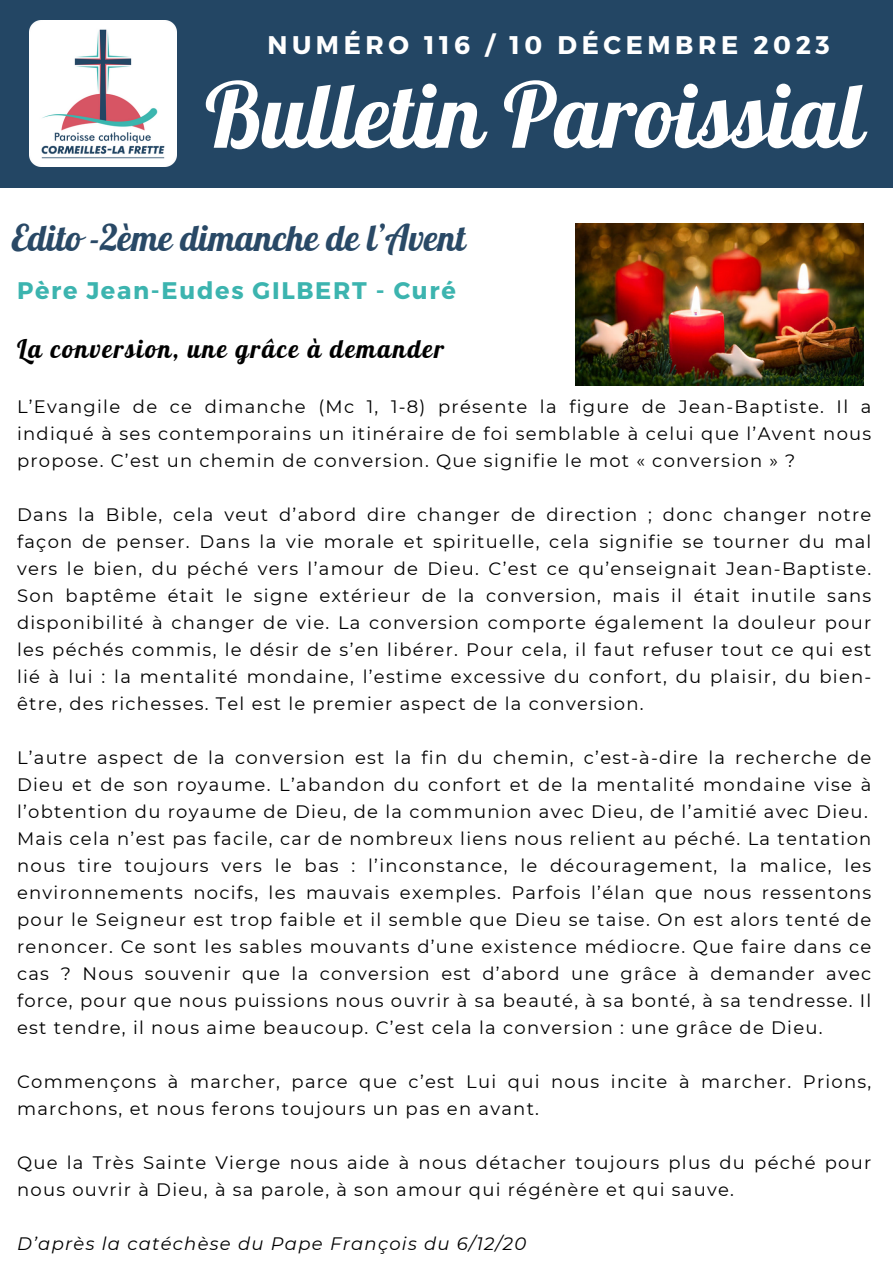
<style>
.page{position:relative;width:893px;height:1264px;background:#fff}
.page>*{position:absolute;margin:0;border:0;box-sizing:border-box;transform-origin:0 0}
.t1{font:89.85px "Lobster";color:#fff}
.t2{font:36px "Lobster";color:#294966}
.t3{font:25.5px "Lobster";letter-spacing:.07em;color:#000}
.t4{font:700 25.5px "Montserrat";letter-spacing:.18em;color:#fff}
.t5{font:700 24px "Montserrat";letter-spacing:.07em;color:#3cb4af}
.t6{font:18px/27px "Montserrat";letter-spacing:.07em;color:#000;text-align:justify}
.t7{font:italic 18px "Montserrat";letter-spacing:.07em;color:#000}
</style>
<div class="page">
<div style="left:0;top:0;width:892px;height:187px;background:#234664"></div>
<img style="left:30px;top:21px;width:146px;height:146px">
<img style="left:575px;top:223px;width:288px;height:162px">
<p class="t4" style="left:267px;top:28px;width:564px">NUMÉRO 116 / 10 DÉCEMBRE 2023</p>
<p class="t1" style="left:205px;top:58px;width:660px">Bulletin Paroissial</p>
<p class="t2" style="left:12px;top:215px;width:455px">Edito -2ème dimanche de l’Avent</p>
<p class="t5" style="left:17px;top:275px;width:440px">Père Jean-Eudes GILBERT - Curé</p>
<p class="t3" style="left:17px;top:332px;width:428px">La conversion, une grâce à demander</p>
<p class="t6" style="left:17px;top:393px;width:855px">L’Evangile de ce dimanche (Mc 1, 1-8) présente la figure de Jean-Baptiste. Il a indiqué à ses contemporains un itinéraire de foi semblable à celui que l’Avent nous propose. C’est un chemin de conversion. Que signifie le mot « conversion » ?</p>
<p class="t6" style="left:17px;top:501px;width:855px">Dans la Bible, cela veut d’abord dire changer de direction ; donc changer notre façon de penser. Dans la vie morale et spirituelle, cela signifie se tourner du mal vers le bien, du péché vers l’amour de Dieu. C’est ce qu’enseignait Jean-Baptiste.<br>Son baptême était le signe extérieur de la conversion, mais il était inutile sans disponibilité à changer de vie. La conversion comporte également la douleur pour les péchés commis, le désir de s’en libérer. Pour cela, il faut refuser tout ce qui est lié à lui : la mentalité mondaine, l’estime excessive du confort, du plaisir, du bien&shy;être, des richesses. Tel est le premier aspect de la conversion.</p>
<p class="t6" style="left:17px;top:743px;width:855px">L’autre aspect de la conversion est la fin du chemin, c’est-à-dire la recherche de Dieu et de son royaume. L’abandon du confort et de la mentalité mondaine vise à l’obtention du royaume de Dieu, de la communion avec Dieu, de l’amitié avec Dieu.</p>
<p class="t6" style="left:17px;top:824px;width:855px">Mais cela n’est pas facile, car de nombreux liens nous relient au péché. La tentation nous tire toujours vers le bas : l’inconstance, le découragement, la malice, les environnements nocifs, les mauvais exemples. Parfois l’élan que nous ressentons pour le Seigneur est trop faible et il semble que Dieu se taise. On est alors tenté de renoncer. Ce sont les sables mouvants d’une existence médiocre. Que faire dans ce cas ? Nous souvenir que la conversion est d’abord une grâce à demander avec force, pour que nous puissions nous ouvrir à sa beauté, à sa bonté, à sa tendresse. Il est tendre, il nous aime beaucoup. C’est cela la conversion : une grâce de Dieu.</p>
<p class="t6" style="left:17px;top:1067px;width:855px">Commençons à marcher, parce que c’est Lui qui nous incite à marcher. Prions, marchons, et nous ferons toujours un pas en avant.</p>
<p class="t6" style="left:17px;top:1148px;width:855px">Que la Très Sainte Vierge nous aide à nous détacher toujours plus du péché pour nous ouvrir à Dieu, à sa parole, à son amour qui régénère et qui sauve.</p>
<p class="t7" style="left:17px;top:1232px;width:510px">D’après la catéchèse du Pape François du 6/12/20</p>
</div>
